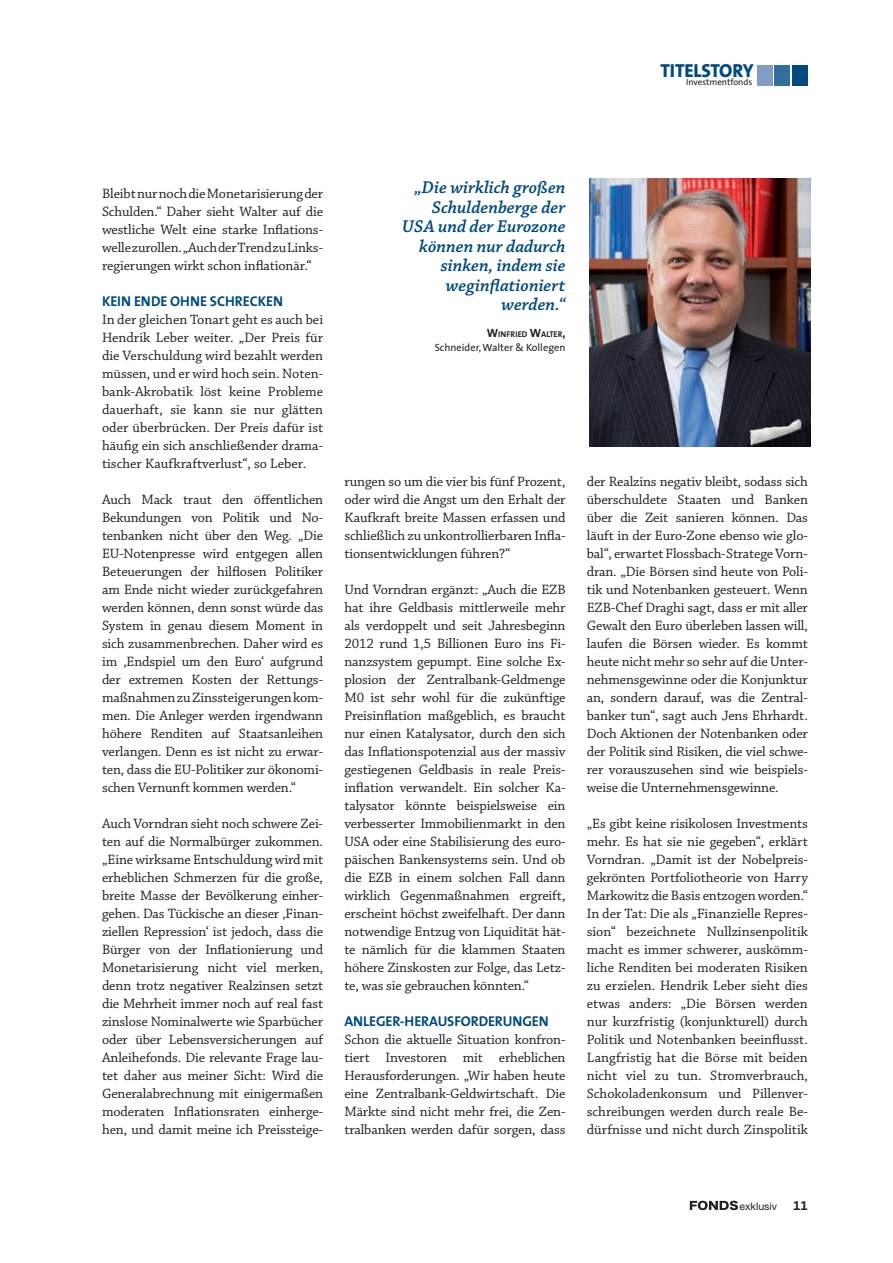
<style>
.page{position:relative;width:893px;height:1263px;background:#fff}
.page>*{position:absolute;margin:0;border:0;box-sizing:border-box;transform-origin:0 0}
.t1{font:800 18.9px "The Sans";letter-spacing:-.01em;color:#004a7f}
.t2{font:italic 600 18px/19.5px "Chaparral Pro";color:#004a7f;text-align:right}
.t3{font:14.25px/18px "Chaparral Pro";letter-spacing:-.01em;color:#231f20;text-align:justify}
.t4{font:700 14.25px "The Sans";letter-spacing:-.005em;color:#004a7f}
.t5{font:12.9px "The Sans Bold Expert";color:#231f20;scale:1.04 1}
.t6{font:10.5px "The Sans";color:#231f20}
.t7{font:10.5px "Helvetica Neue";color:#231f20}
.t8{font:9px "The Sans";color:#231f20}
.t9{font:700 8.4px "The Sans";color:#231f20}
.s1{font-size:12px}
</style>
<div class="page">
<div style="left:792px;top:65px;width:16px;height:20px;background:#004a7f"></div>
<div style="left:775px;top:65px;width:15px;height:20px;background:#346e9f"></div>
<div style="left:757px;top:65px;width:15px;height:20px;background:#819ec2"></div>
<svg style="left:690px;top:1201px;width:48px;height:9px"></svg>
<img style="left:590px;top:179px;width:221px;height:267px">
<h1 class="t1" style="left:660px;top:55px;width:95px">TITELSTORY</h1>
<p class="t8" style="left:686px;top:75px;width:68px">Investmentfonds</p>
<p class="t3" style="left:102px;top:185px;width:223px">Bleibt nur noch die Monetarisierung der Schulden.“ Daher sieht Walter auf die westliche Welt eine starke Inflations&shy;welle zurollen. „Auch der Trend zu Links&shy;regierungen wirkt schon inflationär.“</p>
<p class="t4" style="left:102px;top:289px;width:183px">KEIN ENDE OHNE SCHRECKEN</p>
<p class="t3" style="left:102px;top:311px;width:223px">In der gleichen Tonart geht es auch bei Hendrik Leber weiter. „Der Preis für die Verschuldung wird bezahlt werden müssen, und er wird hoch sein. Noten&shy;bank-Akrobatik löst keine Probleme dauerhaft, sie kann sie nur glätten oder überbrücken. Der Preis dafür ist häufig ein sich anschließender drama&shy;tischer Kaufkraftverlust“, so Leber.</p>
<p class="t3" style="left:102px;top:491px;width:223px">Auch Mack traut den öffentlichen Bekundungen von Politik und No&shy;tenbanken nicht über den Weg. „Die EU-Notenpresse wird entgegen allen Beteuerungen der hilflosen Politiker am Ende nicht wieder zurückgefahren werden können, denn sonst würde das System in genau diesem Moment in sich zusammenbrechen. Daher wird es im ‚Endspiel um den Euro‘ aufgrund der extremen Kosten der Rettungs&shy;maßnahmen zu Zinssteigerungen kom&shy;men. Die Anleger werden irgendwann höhere Renditen auf Staatsanleihen verlangen. Denn es ist nicht zu erwar&shy;ten, dass die EU-Politiker zur ökonomi&shy;schen Vernunft kommen werden.“</p>
<p class="t3" style="left:102px;top:815px;width:223px">Auch Vorndran sieht noch schwere Zei&shy;ten auf die Normalbürger zukommen. „Eine wirksame Entschuldung wird mit erheblichen Schmerzen für die große, breite Masse der Bevölkerung einher&shy;gehen. Das Tückische an dieser ‚Finan&shy;ziellen Repression‘ ist jedoch, dass die Bürger von der Inflationierung und Monetarisierung nicht viel merken, denn trotz negativer Realzinsen setzt die Mehrheit immer noch auf real fast zinslose Nominalwerte wie Sparbücher oder über Lebensversicherungen auf Anleihefonds. Die relevante Frage lau&shy;tet daher aus meiner Sicht: Wird die Generalabrechnung mit einigermaßen moderaten Inflationsraten einherge&shy;hen, und damit meine ich Preissteige-</p>
<p class="t2" style="left:402px;top:179px;width:165px">„Die wirklich großen<br>Schuldenberge der<br>USA und der Eurozone können nur dadurch sinken, indem sie weginflationiert werden.“</p>
<p class="t9" style="left:487px;top:327px;width:80px"><span class="s1">W</span>INFRIED <span class="s1">W</span>ALTER<span class="s1">,</span></p>
<p class="t6" style="left:435px;top:339px;width:132px">Schneider, Walter &amp; Kollegen</p>
<p class="t3" style="left:344px;top:473px;width:223px">rungen so um die vier bis fünf Prozent, oder wird die Angst um den Erhalt der Kaufkraft breite Massen erfassen und schließlich zu unkontrollierbaren Infla&shy;tionsentwicklungen führen?“</p>
<p class="t3" style="left:344px;top:581px;width:223px">Und Vorndran ergänzt: „Auch die EZB hat ihre Geldbasis mittlerweile mehr als verdoppelt und seit Jahresbeginn 2012 rund 1,5 Billionen Euro ins Fi&shy;nanzsystem gepumpt. Eine solche Ex&shy;plosion der Zentralbank-Geldmenge M0 ist sehr wohl für die zukünftige Preisinflation maßgeblich, es braucht nur einen Katalysator, durch den sich das Inflationspotenzial aus der massiv gestiegenen Geldbasis in reale Preis&shy;inflation verwandelt. Ein solcher Ka&shy;talysator könnte beispielsweise ein verbesserter Immobilienmarkt in den USA oder eine Stabilisierung des euro&shy;päischen Bankensystems sein. Und ob die EZB in einem solchen Fall dann wirklich Gegenmaßnahmen ergreift, erscheint höchst zweifelhaft. Der dann notwendige Entzug von Liquidität hät&shy;te nämlich für die klammen Staaten höhere Zinskosten zur Folge, das Letz&shy;te, was sie gebrauchen könnten.“</p>
<p class="t4" style="left:344px;top:1009px;width:9px">ANLE</p>
<p class="t4" style="left:376px;top:1009px;width:38px">GER-HERAUSFORDERUN</p>
<p class="t4" style="left:522px;top:1009px;width:18px">GEN</p>
<p class="t3" style="left:344px;top:1031px;width:223px">Schon die aktuelle Situation konfron&shy;tiert Investoren mit erheblichen Herausforderungen. „Wir haben heute eine Zentralbank-Geldwirtschaft. Die Märkte sind nicht mehr frei, die Zen&shy;tralbanken werden dafür sorgen, dass</p>
<p class="t3" style="left:587px;top:473px;width:223px">der Realzins negativ bleibt, sodass sich überschuldete Staaten und Banken über die Zeit sanieren können. Das läuft in der Euro-Zone ebenso wie glo&shy;bal“, erwartet Flossbach-Stratege Vorn&shy;dran. „Die Börsen sind heute von Poli&shy;tik und Notenbanken gesteuert. Wenn EZB-Chef Draghi sagt, dass er mit aller Gewalt den Euro überleben lassen will, laufen die Börsen wieder. Es kommt heute nicht mehr so sehr auf die Unter&shy;nehmensgewinne oder die Konjunktur an, sondern darauf, was die Zentral&shy;banker tun“, sagt auch Jens Ehrhardt.<br>Doch Aktionen der Notenbanken oder der Politik sind Risiken, die viel schwe&shy;rer vorauszusehen sind wie beispiels&shy;weise die Unternehmensgewinne.</p>
<p class="t3" style="left:587px;top:815px;width:223px">„Es gibt keine risikolosen Investments mehr. Es hat sie nie gegeben“, erklärt Vorndran. „Damit ist der Nobelpreis&shy;gekrönten Portfoliotheorie von Harry Markowitz die Basis entzogen worden.“ In der Tat: Die als „Finanzielle Repres&shy;sion“ bezeichnete Nullzinsenpolitik macht es immer schwerer, auskömm&shy;liche Renditen bei moderaten Risiken zu erzielen. Hendrik Leber sieht dies etwas anders: „Die Börsen werden nur kurzfristig (konjunkturell) durch Politik und Notenbanken beeinflusst.<br>Langfristig hat die Börse mit beiden nicht viel zu tun. Stromverbrauch, Schokoladenkonsum und Pillenver&shy;schreibungen werden durch reale Be&shy;dürfnisse und nicht durch Zinspolitik</p>
<p class="t7" style="left:740px;top:1200px;width:39px">exklusiv</p>
<p class="t5" style="left:793px;top:1195px;width:16px">11</p>
</div>
